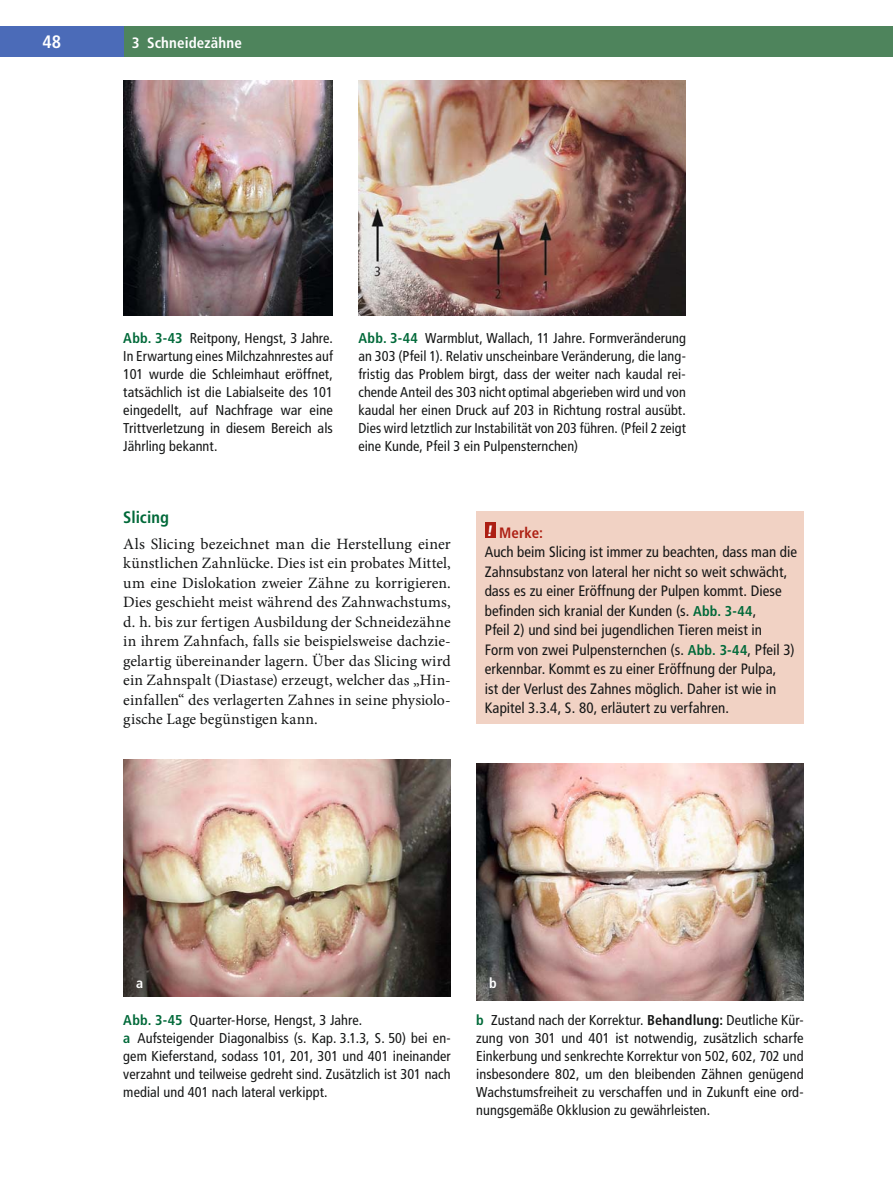
<style>
.page{position:relative;width:893px;height:1191px;background:#fff}
.page>*{position:absolute;margin:0;border:0;box-sizing:border-box;transform-origin:0 0}
.t1{font:700 condensed 18px "Frutiger LT Std";color:#fff}
.t2{font:700 condensed 16.5px "Frutiger LT Std";color:#006939}
.t3{font:15.75px/19.5px "Minion Pro";letter-spacing:.005em;color:#151616;text-align:justify}
.t4{font:condensed 15px/19.5px "Frutiger LT Std";color:#151616}
.t5{font:700 condensed 15px "Frutiger LT Std";letter-spacing:.01em;color:#fff}
.t6{font:condensed 14.25px/18px "Frutiger LT Std";letter-spacing:.005em;color:#151616;text-align:justify}
.t7{font:700 condensed 14.25px "Frutiger LT Std";color:#fff}
.s1{font-weight:700;color:#006939}
.s2{font-weight:900;color:#fff}
.s3{font-weight:700;color:#ad1f13}
.s4{font-weight:700;font-size:14.25px;color:#006939}
.s5{font-weight:700}
</style>
<div class="page">
<div style="left:0;top:27px;width:893px;height:30px;background:#4e845c"></div>
<div style="left:0;top:27px;width:123px;height:30px;background:#4b6bb8"></div>
<img style="left:358px;top:81px;width:328px;height:235px">
<img style="left:123px;top:81px;width:210px;height:235px">
<div style="left:476px;top:512px;width:328px;height:212px;background:#f1d2c4"></div>
<div style="left:485px;top:522px;width:10px;height:16px;background:#ad1f13"></div>
<img style="left:123px;top:760px;width:328px;height:237px">
<img style="left:476px;top:763px;width:328px;height:237px">
<p class="t1" style="left:43px;top:35px;width:20px">48</p>
<p class="t5" style="left:132px;top:37px;width:112px">3 Schneidezähne</p>
<p class="t6" style="left:123px;top:330px;width:211px"><span class="s1">Abb. 3-43</span> Reitpony, Hengst, 3 Jahre.<br>In Erwartung eines Milchzahnrestes auf 101 wurde die Schleimhaut eröffnet, tatsächlich ist die Labialseite des 101 eingedellt, auf Nachfrage war eine Trittverletzung in diesem Bereich als Jährling bekannt.</p>
<p class="t6" style="left:358px;top:330px;width:329px"><span class="s1">Abb. 3-44</span> Warmblut, Wallach, 11 Jahre. Formveränderung an 303 (Pfeil 1). Relativ unscheinbare Veränderung, die lang&shy;fristig das Problem birgt, dass der weiter nach kaudal rei&shy;chende Anteil des 303 nicht optimal abgerieben wird und von kaudal her einen Druck auf 203 in Richtung rostral ausübt.<br>Dies wird letztlich zur Instabilität von 203 führen. (Pfeil 2 zeigt eine Kunde, Pfeil 3 ein Pulpensternchen)</p>
<p class="t2" style="left:123px;top:510px;width:47px">Slicing</p>
<p class="t3" style="left:123px;top:535px;width:329px">Als Slicing bezeichnet man die Herstellung einer künstlichen Zahnlücke. Dies ist ein probates Mittel, um eine Dislokation zweier Zähne zu korrigieren.<br>Dies geschieht meist während des Zahnwachstums, d. h. bis zur fertigen Ausbildung der Schneidezähne in ihrem Zahnfach, falls sie beispielsweise dachzie&shy;gelartig übereinander lagern. Über das Slicing wird ein Zahnspalt (Diastase) erzeugt, welcher das „Hin&shy;einfallen“ des verlagerten Zahnes in seine physiolo&shy;gische Lage begünstigen kann.</p>
<p class="t4" style="left:485px;top:524px;width:314px"><span class="s2">!</span> <span class="s3">Merke:<br></span>Auch beim Slicing ist immer zu beachten, dass man die Zahnsubstanz von lateral her nicht so weit schwächt, dass es zu einer Eröffnung der Pulpen kommt. Diese befinden sich kranial der Kunden (s. <span class="s4">Abb. 3-44</span>,<br>Pfeil 2) und sind bei jugendlichen Tieren meist in<br>Form von zwei Pulpensternchen (s. <span class="s4">Abb. 3-44</span>, Pfeil 3) erkennbar. Kommt es zu einer Eröffnung der Pulpa,<br>ist der Verlust des Zahnes möglich. Daher ist wie in Kapitel 3.3.4, S. 80, erläutert zu verfahren.</p>
<p class="t7" style="left:136px;top:977px;width:9px">a</p>
<p class="t7" style="left:489px;top:977px;width:9px">b</p>
<p class="t6" style="left:123px;top:1011px;width:329px;text-align:left"><span class="s1">Abb. 3-45</span> Quarter-Horse, Hengst, 3 Jahre.<br><span class="s1">a</span> Aufsteigender Diagonalbiss (s. Kap. 3.1.3, S. 50) bei en&shy;gem Kieferstand, sodass 101, 201, 301 und 401 ineinander verzahnt und teilweise gedreht sind. Zusätzlich ist 301 nach medial und 401 nach lateral verkippt.</p>
<p class="t6" style="left:476px;top:1011px;width:329px"><span class="s1">b</span> Zustand nach der Korrektur. <span class="s5">Behandlung:</span> Deutliche Kür&shy;zung von 301 und 401 ist notwendig, zusätzlich scharfe Einkerbung und senkrechte Korrektur von 502, 602, 702 und insbesondere 802, um den bleibenden Zähnen genügend Wachstumsfreiheit zu verschaffen und in Zukunft eine ord&shy;nungsgemäße Okklusion zu gewährleisten.</p>
</div>
